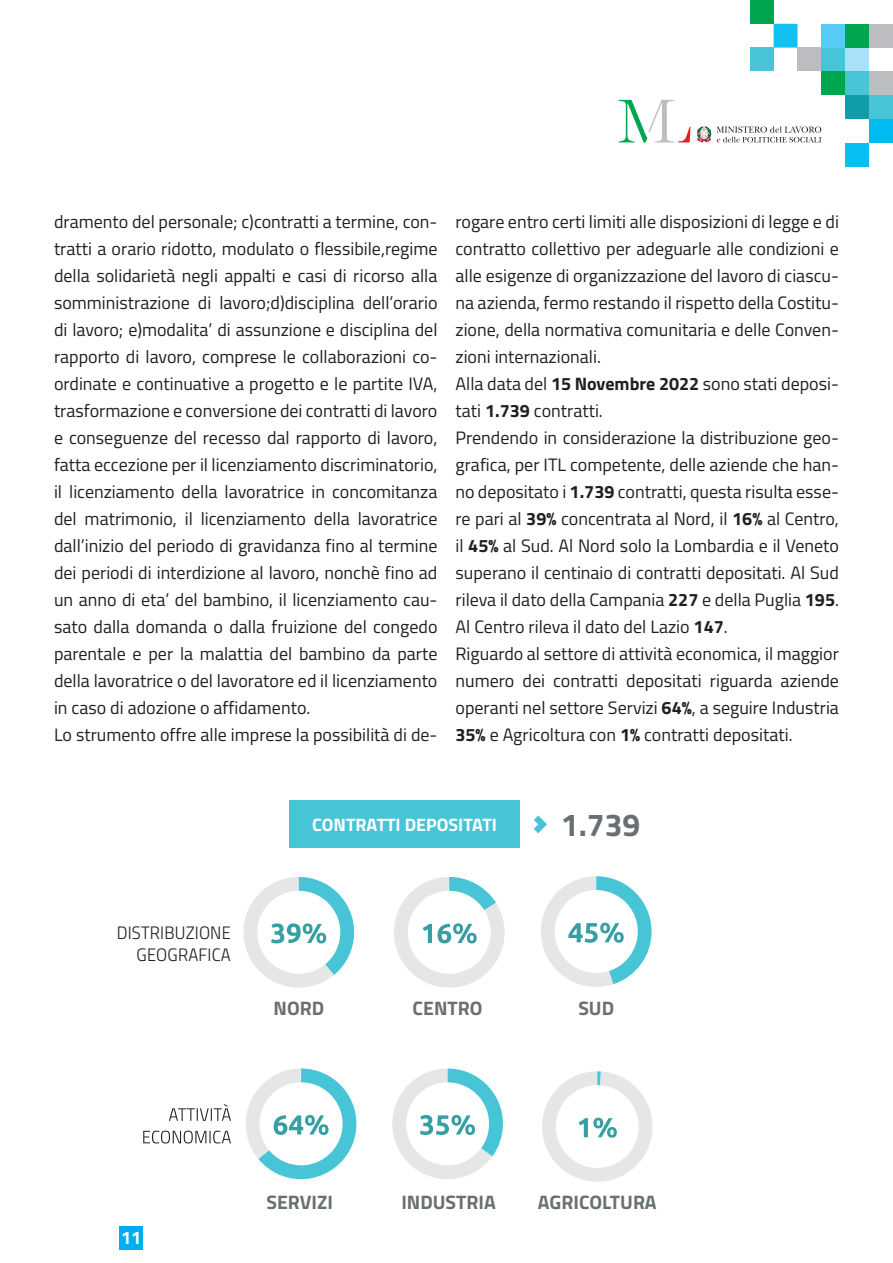
<style>
.page{position:relative;width:893px;height:1263px;background:#fff}
.page>*{position:absolute;margin:0;border:0;box-sizing:border-box;transform-origin:0 0}
.t1{font:700 31.8px "Titillium";color:#697073}
.t2{font:700 19.5px "Titillium";color:#697073}
.t3{font:18px/27px "Titillium";color:#231f20;text-align:justify}
.t4{font:18px "Titillium Light Upright";letter-spacing:.01em;color:#231f20}
.t5{font:700 18px "Titillium";color:#fff}
.s1{font-weight:700}
</style>
<div class="page">
<div style="left:821px;top:71px;width:24px;height:24px;background:#00a54f"></div>
<div style="left:845px;top:71px;width:24px;height:24px;background:#48c4d7"></div>
<div style="left:869px;top:71px;width:24px;height:24px;background:#bcbdc0"></div>
<div style="left:797px;top:48px;width:24px;height:23px;background:#bcbdc0"></div>
<div style="left:821px;top:48px;width:24px;height:23px;background:#48c4d7"></div>
<div style="left:845px;top:48px;width:24px;height:23px;background:#aae0f9"></div>
<div style="left:821px;top:24px;width:24px;height:24px;background:#55cbf5"></div>
<div style="left:845px;top:24px;width:24px;height:24px;background:#00a54f"></div>
<div style="left:869px;top:24px;width:24px;height:24px;background:#bcbdc0"></div>
<svg style="left:774px;top:24px;width:23px;height:24px"></svg>
<div style="left:845px;top:143px;width:24px;height:23px;background:#09bef2"></div>
<svg style="left:845px;top:95px;width:48px;height:48px"></svg>
<div style="left:750px;top:48px;width:24px;height:23px;background:#48c4d7"></div>
<div style="left:750px;top:0;width:24px;height:24px;background:#00a54f"></div>
<svg style="left:618px;top:100px;width:72px;height:43px"></svg>
<svg style="left:717px;top:126px;width:104px;height:16px"></svg>
<svg style="left:697px;top:126px;width:14px;height:16px"></svg>
<div style="left:119px;top:1226px;width:24px;height:24px;background:#00aeef"></div>
<svg style="left:534px;top:815px;width:13px;height:18px"></svg>
<svg style="left:542px;top:1071px;width:110px;height:111px"></svg>
<div style="left:289px;top:800px;width:231px;height:48px;background:#48c4d7"></div>
<svg style="left:143px;top:1131px;width:88px;height:12px"></svg>
<svg style="left:169px;top:1104px;width:62px;height:17px"></svg>
<svg style="left:394px;top:877px;width:111px;height:111px"></svg>
<svg style="left:243px;top:877px;width:111px;height:111px"></svg>
<svg style="left:541px;top:876px;width:111px;height:111px"></svg>
<svg style="left:246px;top:1068px;width:110px;height:111px"></svg>
<svg style="left:392px;top:1068px;width:111px;height:111px"></svg>
<p class="t3" style="left:54px;top:207px;width:385px">dramento del personale; c)contratti a termine, con&shy;tratti a orario ridotto, modulato o flessibile,regime della solidarietà negli appalti e casi di ricorso alla somministrazione di lavoro;d)disciplina dell’orario di lavoro; e)modalita’ di assunzione e disciplina del rapporto di lavoro, comprese le collaborazioni co&shy;ordinate e continuative a progetto e le partite IVA, trasformazione e conversione dei contratti di lavoro e conseguenze del recesso dal rapporto di lavoro, fatta eccezione per il licenziamento discriminatorio, il licenziamento della lavoratrice in concomitanza del matrimonio, il licenziamento della lavoratrice dall’inizio del periodo di gravidanza fino al termine dei periodi di interdizione al lavoro, nonchè fino ad un anno di eta’ del bambino, il licenziamento cau&shy;sato dalla domanda o dalla fruizione del congedo parentale e per la malattia del bambino da parte della lavoratrice o del lavoratore ed il licenziamento in caso di adozione o affidamento.</p>
<p class="t3" style="left:54px;top:720px;width:385px">Lo strumento offre alle imprese la possibilità di de-</p>
<p class="t3" style="left:455px;top:207px;width:385px">rogare entro certi limiti alle disposizioni di legge e di contratto collettivo per adeguarle alle condizioni e alle esigenze di organizzazione del lavoro di ciascu&shy;na azienda, fermo restando il rispetto della Costitu&shy;zione, della normativa comunitaria e delle Conven&shy;zioni internazionali.</p>
<p class="t3" style="left:455px;top:369px;width:385px">Alla data del <span class="s1">15 Novembre 2022</span> sono stati deposi&shy;tati <span class="s1">1.739</span> contratti.</p>
<p class="t3" style="left:455px;top:423px;width:385px">Prendendo in considerazione la distribuzione geo&shy;grafica, per ITL competente, delle aziende che han&shy;no depositato i <span class="s1">1.739</span> contratti, questa risulta esse&shy;re pari al <span class="s1">39%</span> concentrata al Nord, il <span class="s1">16%</span> al Centro, il <span class="s1">45%</span> al Sud. Al Nord solo la Lombardia e il Veneto superano il centinaio di contratti depositati. Al Sud rileva il dato della Campania <span class="s1">227</span> e della Puglia <span class="s1">195</span>.<br>Al Centro rileva il dato del Lazio <span class="s1">147</span>.</p>
<p class="t3" style="left:455px;top:639px;width:385px">Riguardo al settore di attività economica, il maggior numero dei contratti depositati riguarda aziende operanti nel settore Servizi <span class="s1">64%</span>, a seguire Industria <span class="s1">35%</span> e Agricoltura con <span class="s1">1%</span> contratti depositati.</p>
<p class="t4" style="left:117px;top:919px;width:116px">DISTRIBUZIONE</p>
<p class="t4" style="left:137px;top:942px;width:96px">GEOGRAFICA</p>
<p class="t5" style="left:312px;top:811px;width:186px">CONTRATTI DEPOSITATI</p>
<p class="t1" style="left:561px;top:801px;width:81px">1.739</p>
<p class="t2" style="left:274px;top:993px;width:52px">NORD</p>
<p class="t2" style="left:413px;top:993px;width:71px">CENTRO</p>
<p class="t2" style="left:578px;top:993px;width:37px">SUD</p>
<p class="t5" style="left:121px;top:1224px;width:22px">11</p>
<p class="t2" style="left:266px;top:1187px;width:68px">SERVIZI</p>
<p class="t2" style="left:401px;top:1187px;width:96px">INDUSTRIA</p>
<p class="t2" style="left:538px;top:1187px;width:120px">AGRICOLTURA</p>
</div>
